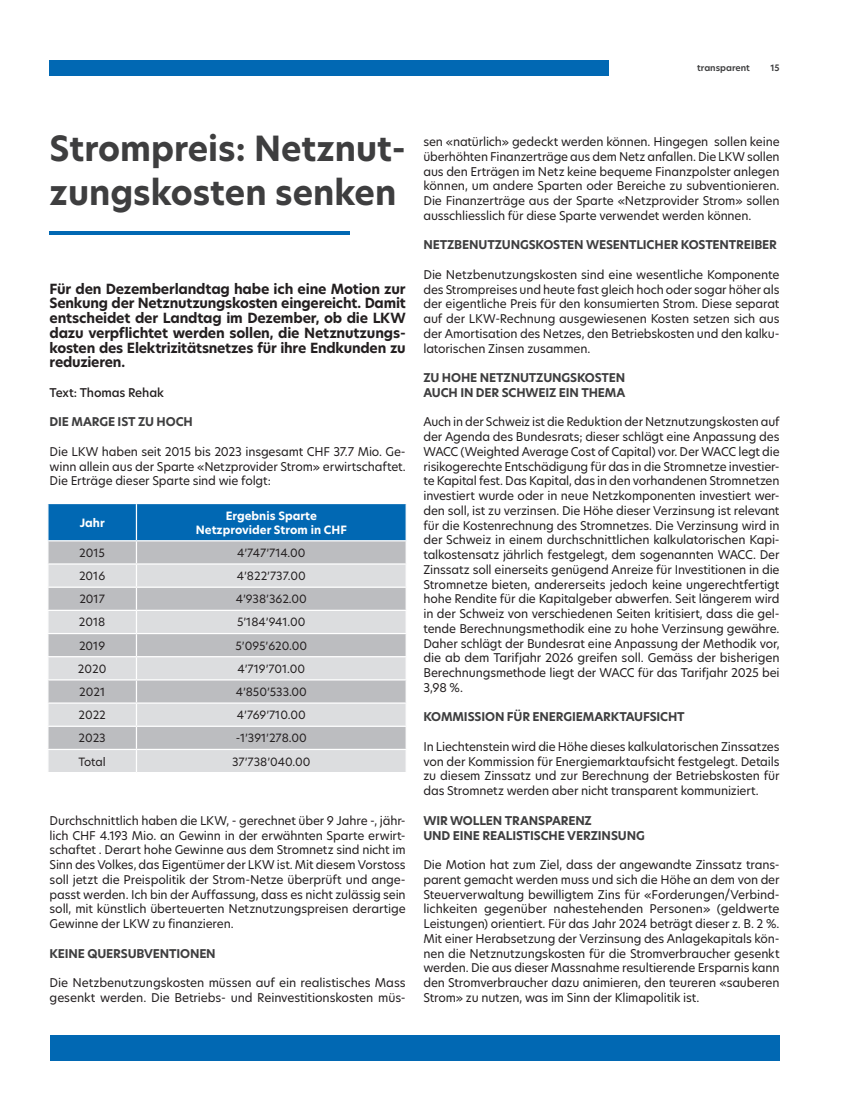
<style>
.page{position:relative;width:854px;height:1120px;background:#fff}
.page>*{position:absolute;margin:0;border:0;box-sizing:border-box;transform-origin:0 0}
.t1{font:700 34px/44.2px "New Hero";color:#3e3e3f}
.t2{font:700 13.75px/14.8px "New Hero";letter-spacing:-.015em;color:#231f20;text-align:justify}
.t3{font:11.88px/14.8px "New Hero";letter-spacing:-.01em;color:#231f20;text-align:justify}
.t4{font:700 11.88px/14.8px "New Hero";letter-spacing:-.01em;color:#3e3e3f}
.t5{font:500 11.88px "New Hero";letter-spacing:-.01em;color:#231f20}
.t6{font:11.25px "New Hero";color:#231f20}
.t7{font:700 11.25px/13.5px "New Hero";color:#fff;text-align:center}
.t8{font:600 8.75px "New Hero";color:#3e3e3f}
</style>
<div class="page">
<div style="left:50px;top:1035px;width:730px;height:25px;background:#0168b3"></div>
<div style="left:50px;top:60px;width:559px;height:15px;background:#0168b3"></div>
<hr style="left:50px;top:231px;width:300px;height:4px;background:#0168b3">
<svg style="left:48px;top:504px;width:359px;height:268px;background:#b3c2ce"></svg>
<p class="t8" style="left:697px;top:62px;width:54px">transparent</p>
<p class="t8" style="left:770px;top:62px;width:11px">15</p>
<h1 class="t1" style="left:50px;top:126px;width:358px">Strompreis: Netznut&shy;zungskosten senken</h1>
<p class="t2" style="left:50px;top:281px;width:358px">Für den Dezemberlandtag habe ich eine Motion zur Senkung der Netznutzungskosten eingereicht. Damit entscheidet der Landtag im Dezember, ob die LKW dazu verpflichtet werden sollen, die Netznutzungs&shy;kosten des Elektrizitätsnetzes für ihre Endkunden zu reduzieren.</p>
<p class="t5" style="left:50px;top:384px;width:116px">Text: Thomas Rehak</p>
<p class="t4" style="left:50px;top:415px;width:145px">DIE MARGE IST ZU HOCH</p>
<p class="t3" style="left:50px;top:444px;width:358px">Die LKW haben seit 2015 bis 2023 insgesamt CHF 37.7 Mio. Ge&shy;winn allein aus der Sparte «Netzprovider Strom» erwirtschaftet.<br>Die Erträge dieser Sparte sind wie folgt:</p>
<p class="t7" style="left:80px;top:516px;width:27px">Jahr</p>
<p class="t7" style="left:196px;top:509px;width:153px">Ergebnis Sparte<br>Netzprovider Strom in CHF</p>
<p class="t6" style="left:79px;top:545px;width:27px">2015</p>
<p class="t6" style="left:237px;top:545px;width:70px">4’747’714.00</p>
<p class="t6" style="left:79px;top:568px;width:28px">2016</p>
<p class="t6" style="left:237px;top:568px;width:70px">4’822’737.00</p>
<p class="t6" style="left:79px;top:591px;width:27px">2017</p>
<p class="t6" style="left:236px;top:591px;width:73px">4’938’362.00</p>
<p class="t6" style="left:79px;top:614px;width:28px">2018</p>
<p class="t6" style="left:237px;top:614px;width:70px">5’184’941.00</p>
<p class="t6" style="left:79px;top:638px;width:28px">2019</p>
<p class="t6" style="left:236px;top:638px;width:73px">5’095’620.00</p>
<p class="t6" style="left:78px;top:661px;width:30px">2020</p>
<p class="t6" style="left:237px;top:661px;width:69px">4’719’701.00</p>
<p class="t6" style="left:79px;top:684px;width:27px">2021</p>
<p class="t6" style="left:236px;top:684px;width:73px">4’850’533.00</p>
<p class="t6" style="left:78px;top:707px;width:29px">2022</p>
<p class="t6" style="left:237px;top:707px;width:70px">4’769’710.00</p>
<p class="t6" style="left:78px;top:730px;width:29px">2023</p>
<p class="t6" style="left:236px;top:730px;width:72px">-1’391’278.00</p>
<p class="t6" style="left:78px;top:754px;width:29px">Total</p>
<p class="t6" style="left:232px;top:754px;width:80px">37’738’040.00</p>
<p class="t3" style="left:50px;top:813px;width:358px">Durchschnittlich haben die LKW, - gerechnet über 9 Jahre -, jähr&shy;lich CHF 4.193 Mio. an Gewinn in der erwähnten Sparte erwirt&shy;schaftet . Derart hohe Gewinne aus dem Stromnetz sind nicht im Sinn des Volkes, das Eigentümer der LKW ist. Mit diesem Vorstoss soll jetzt die Preispolitik der Strom-Netze überprüft und ange&shy;passt werden. Ich bin der Auffassung, dass es nicht zulässig sein soll, mit künstlich überteuerten Netznutzungspreisen derartige Gewinne der LKW zu finanzieren.</p>
<p class="t4" style="left:50px;top:946px;width:168px">KEINE QUERSUBVENTIONEN</p>
<p class="t3" style="left:50px;top:975px;width:358px">Die Netzbenutzungskosten müssen auf ein realistisches Mass gesenkt werden. Die Betriebs- und Reinvestitionskosten müs-</p>
<p class="t3" style="left:423px;top:134px;width:358px">sen «natürlich» gedeckt werden können. Hingegen sollen keine überhöhten Finanzerträge aus dem Netz anfallen. Die LKW sollen aus den Erträgen im Netz keine bequeme Finanzpolster anlegen können, um andere Sparten oder Bereiche zu subventionieren.<br>Die Finanzerträge aus der Sparte «Netzprovider Strom» sollen ausschliesslich für diese Sparte verwendet werden können.</p>
<p class="t4" style="left:423px;top:238px;width:355px">NETZBENUTZUNGSKOSTEN WESENTLICHER KOSTENTREIBER</p>
<p class="t3" style="left:423px;top:267px;width:358px">Die Netzbenutzungskosten sind eine wesentliche Komponente des Strompreises und heute fast gleich hoch oder sogar höher als der eigentliche Preis für den konsumierten Strom. Diese separat auf der LKW-Rechnung ausgewiesenen Kosten setzen sich aus der Amortisation des Netzes, den Betriebskosten und den kalku&shy;latorischen Zinsen zusammen.</p>
<p class="t4" style="left:423px;top:370px;width:204px">ZU HOHE NETZNUTZUNGSKOSTEN<br>AUCH IN DER SCHWEIZ EIN THEMA</p>
<p class="t3" style="left:423px;top:414px;width:358px">Auch in der Schweiz ist die Reduktion der Netznutzungskosten auf der Agenda des Bundesrats; dieser schlägt eine Anpassung des WACC (Weighted Average Cost of Capital) vor. Der WACC legt die risikogerechte Entschädigung für das in die Stromnetze investier&shy;te Kapital fest. Das Kapital, das in den vorhandenen Stromnetzen investiert wurde oder in neue Netzkomponenten investiert wer&shy;den soll, ist zu verzinsen. Die Höhe dieser Verzinsung ist relevant für die Kostenrechnung des Stromnetzes. Die Verzinsung wird in der Schweiz in einem durchschnittlichen kalkulatorischen Kapi&shy;talkostensatz jährlich festgelegt, dem sogenannten WACC. Der Zinssatz soll einerseits genügend Anreize für Investitionen in die Stromnetze bieten, andererseits jedoch keine ungerechtfertigt hohe Rendite für die Kapitalgeber abwerfen. Seit längerem wird in der Schweiz von verschiedenen Seiten kritisiert, dass die gel&shy;tende Berechnungsmethodik eine zu hohe Verzinsung gewähre.<br>Daher schlägt der Bundesrat eine Anpassung der Methodik vor, die ab dem Tarifjahr 2026 greifen soll. Gemäss der bisherigen Berechnungsmethode liegt der WACC für das Tarifjahr 2025 bei 3,98 %.</p>
<p class="t4" style="left:423px;top:710px;width:263px">KOMMISSION FÜR ENERGIEMARKTAUFSICHT</p>
<p class="t3" style="left:423px;top:739px;width:358px">In Liechtenstein wird die Höhe dieses kalkulatorischen Zinssatzes von der Kommission für Energiemarktaufsicht festgelegt. Details zu diesem Zinssatz und zur Berechnung der Betriebskosten für das Stromnetz werden aber nicht transparent kommuniziert.</p>
<p class="t4" style="left:423px;top:813px;width:223px">WIR WOLLEN TRANSPARENZ<br>UND EINE REALISTISCHE VERZINSUNG</p>
<p class="t3" style="left:423px;top:857px;width:358px">Die Motion hat zum Ziel, dass der angewandte Zinssatz trans&shy;parent gemacht werden muss und sich die Höhe an dem von der Steuerverwaltung bewilligtem Zins für «Forderungen/Verbind&shy;lichkeiten gegenüber nahestehenden Personen» (geldwerte Leistungen) orientiert. Für das Jahr 2024 beträgt dieser z. B. 2 %.<br>Mit einer Herabsetzung der Verzinsung des Anlagekapitals kön&shy;nen die Netznutzungskosten für die Stromverbraucher gesenkt werden. Die aus dieser Massnahme resultierende Ersparnis kann den Stromverbraucher dazu animieren, den teureren «sauberen Strom» zu nutzen, was im Sinn der Klimapolitik ist.</p>
</div>
